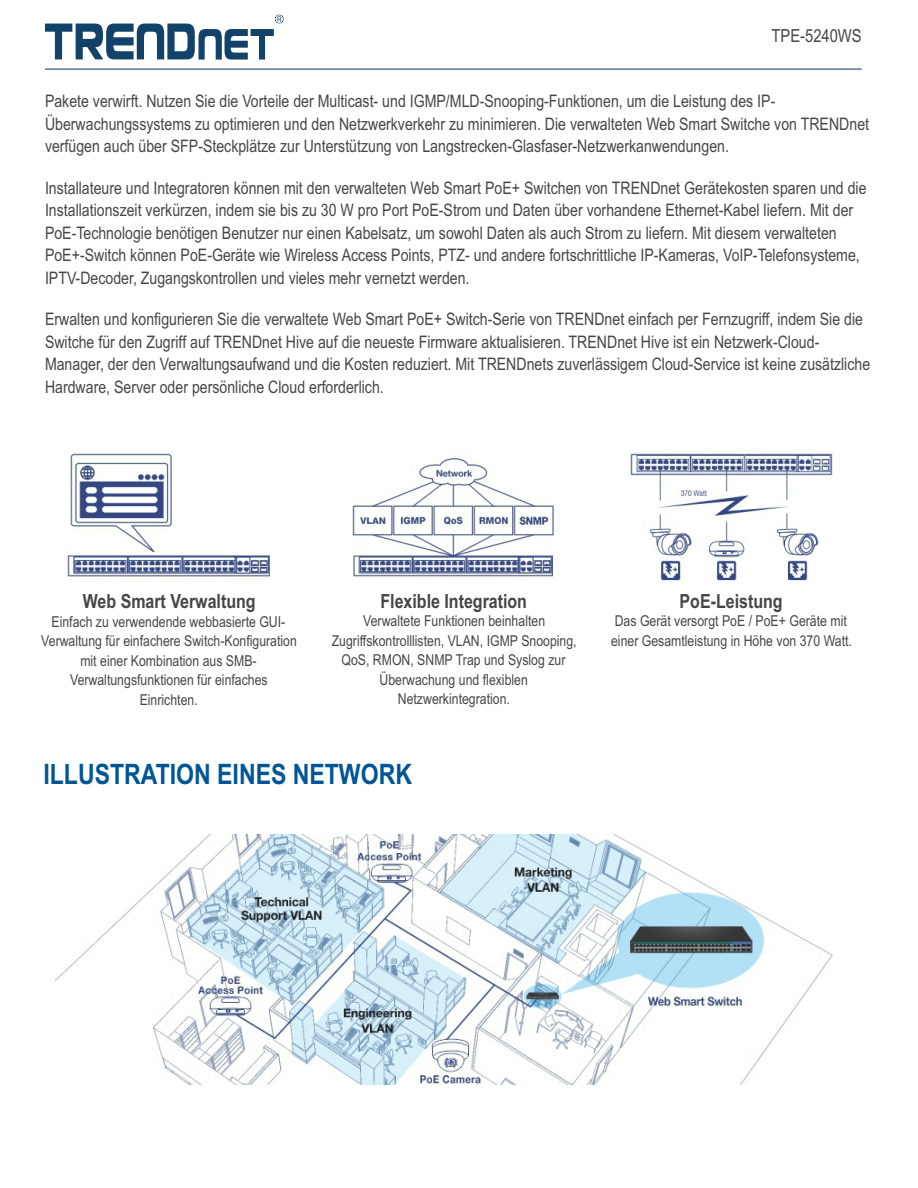
<style>
.page{position:relative;width:918px;height:1188px;background:#fff}
.page>*{position:absolute;margin:0;border:0;box-sizing:border-box;transform-origin:0 0}
.t1{font:700 28.2px "Arial Narrow";color:#005596}
.t2{font:700 19.5px "Arial Narrow";color:#464646}
.t3{font:18px "Arial Narrow";color:#464646}
.t4{font:17.25px/22.5px "Arial Narrow";color:#464646}
.t5{font:15px/19.5px "Arial Narrow";color:#464646;text-align:center}
</style>
<div class="page">
<svg style="left:45px;top:15px;width:238px;height:45px"></svg>
<hr style="left:45px;top:68px;width:817px;height:2px;background:#32537e">
<img style="left:55px;top:835px;width:778px;height:249px">
<img style="left:68px;top:453px;width:202px;height:126px">
<img style="left:353px;top:456px;width:201px;height:123px">
<img style="left:630px;top:453px;width:202px;height:128px">
<p class="t3" style="left:772px;top:28px;width:92px">TPE-5240WS</p>
<p class="t4" style="left:45px;top:92px;width:826px">Pakete verwirft. Nutzen Sie die Vorteile der Multicast- und IGMP/MLD-Snooping-Funktionen, um die Leistung des IP-<br>Überwachungssystems zu optimieren und den Netzwerkverkehr zu minimieren. Die verwalteten Web Smart Switche von TRENDnet verfügen auch über SFP-Steckplätze zur Unterstützung von Langstrecken-Glasfaser-Netzwerkanwendungen.</p>
<p class="t4" style="left:45px;top:178px;width:823px">Installateure und Integratoren können mit den verwalteten Web Smart PoE+ Switchen von TRENDnet Gerätekosten sparen und die Installationszeit verkürzen, indem sie bis zu 30 W pro Port PoE-Strom und Daten über vorhandene Ethernet-Kabel liefern. Mit der PoE-Technologie benötigen Benutzer nur einen Kabelsatz, um sowohl Daten als auch Strom zu liefern. Mit diesem verwalteten PoE+-Switch können PoE-Geräte wie Wireless Access Points, PTZ- und andere fortschrittliche IP-Kameras, VoIP-Telefonsysteme, IPTV-Decoder, Zugangskontrollen und vieles mehr vernetzt werden.</p>
<p class="t4" style="left:45px;top:310px;width:827px">Erwalten und konfigurieren Sie die verwaltete Web Smart PoE+ Switch-Serie von TRENDnet einfach per Fernzugriff, indem Sie die Switche für den Zugriff auf TRENDnet Hive auf die neueste Firmware aktualisieren. TRENDnet Hive ist ein Netzwerk-Cloud-Manager, der den Verwaltungsaufwand und die Kosten reduziert. Mit TRENDnets zuverlässigem Cloud-Service ist keine zusätzliche Hardware, Server oder persönliche Cloud erforderlich.</p>
<p class="t2" style="left:83px;top:594px;width:174px">Web Smart Verwaltung</p>
<p class="t5" style="left:41px;top:613px;width:257px">Einfach zu verwendende webbasierte GUI-Verwaltung für einfachere Switch-Konfiguration mit einer Kombination aus SMB-Verwaltungsfunktionen für einfaches Einrichten.</p>
<p class="t2" style="left:380px;top:594px;width:148px">Flexible Integration</p>
<p class="t5" style="left:332px;top:613px;width:247px">Verwaltete Funktionen beinhalten Zugriffskontrolllisten, VLAN, IGMP Snooping, QoS, RMON, SNMP Trap und Syslog zur Überwachung und flexiblen Netzwerkintegration.</p>
<h1 class="t1" style="left:43px;top:763px;width:370px">ILLUSTRATION EINES NETWORK</h1>
<p class="t2" style="left:680px;top:594px;width:105px">PoE-Leistung</p>
<p class="t5" style="left:611px;top:613px;width:242px;text-align:left">Das Gerät versorgt PoE / PoE+ Geräte mit einer Gesamtleistung in Höhe von 370 Watt.</p>
</div>
